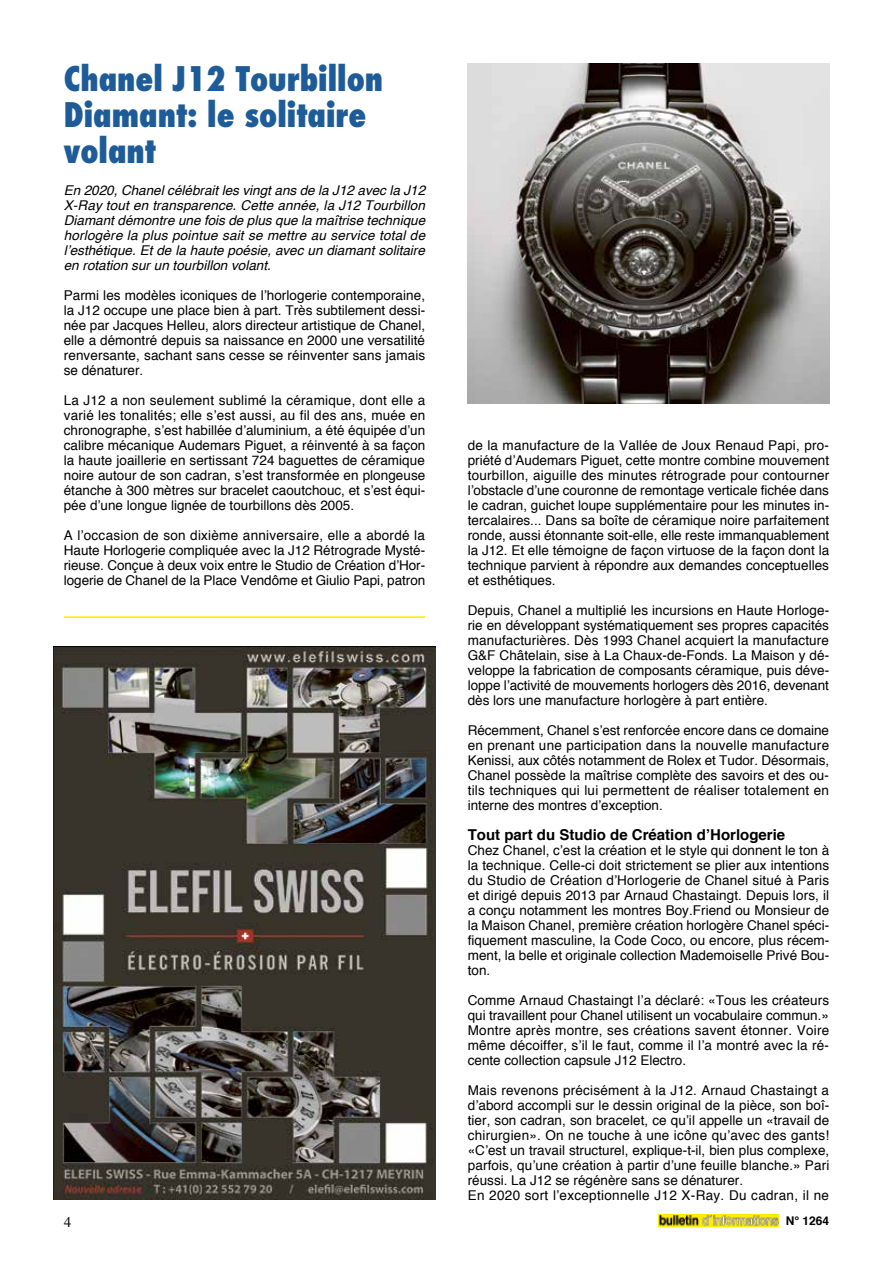
<style>
.page{position:relative;width:893px;height:1263px;background:#fff}
.page>*{position:absolute;margin:0;border:0;box-sizing:border-box;transform-origin:0 0}
.t1{font:800 condensed 33px/36px "Futura";color:#1d5c98}
.t2{font:700 15px "Helvetica";color:#000}
.t3{font:13.5px/15px "Helvetica";letter-spacing:.005em;color:#000;text-align:justify}
.t4{font:italic 13.5px/15px "Helvetica";color:#000;text-align:justify}
.t5{font:700 12px "Helvetica";color:#000}
</style>
<div class="page">
<img style="left:658px;top:1215px;width:120px;height:11px">
<hr style="left:64px;top:616px;width:361px;height:2px;background:#ffed00">
<img style="left:53px;top:646px;width:383px;height:553px">
<img style="left:468px;top:64px;width:361px;height:340px">
<h1 class="t1" style="left:64px;top:61px;width:321px">Chanel J12 Tourbillon<br>Diamant: le solitaire volant</h1>
<p class="t4" style="left:64px;top:183px;width:363px">En 2020, Chanel célébrait les vingt ans de la J12 avec la J12<br>X-Ray tout en transparence. Cette année, la J12 Tourbillon Diamant démontre une fois de plus que la maîtrise technique horlogère la plus pointue sait se mettre au service total de l’esthétique. Et de la haute poésie, avec un diamant solitaire en rotation sur un tourbillon volant.</p>
<p class="t3" style="left:64px;top:288px;width:363px">Parmi les modèles iconiques de l’horlogerie contemporaine, la J12 occupe une place bien à part. Très subtilement dessi&shy;née par Jacques Helleu, alors directeur artistique de Chanel, elle a démontré depuis sa naissance en 2000 une versatilité renversante, sachant sans cesse se réinventer sans jamais se dénaturer.</p>
<p class="t3" style="left:64px;top:393px;width:363px">La J12 a non seulement sublimé la céramique, dont elle a varié les tonalités; elle s’est aussi, au fil des ans, muée en chronographe, s’est habillée d’aluminium, a été équipée d’un calibre mécanique Audemars Piguet, a réinventé à sa façon la haute joaillerie en sertissant 724 baguettes de céramique noire autour de son cadran, s’est transformée en plongeuse étanche à 300 mètres sur bracelet caoutchouc, et s’est équi&shy;pée d’une longue lignée de tourbillons dès 2005.</p>
<p class="t3" style="left:64px;top:528px;width:363px">A l’occasion de son dixième anniversaire, elle a abordé la Haute Horlogerie compliquée avec la J12 Rétrograde Mysté&shy;rieuse. Conçue à deux voix entre le Studio de Création d’Hor&shy;logerie de Chanel de la Place Vendôme et Giulio Papi, patron</p>
<p class="t3" style="left:468px;top:438px;width:363px">de la manufacture de la Vallée de Joux Renaud Papi, pro&shy;priété d’Audemars Piguet, cette montre combine mouvement tourbillon, aiguille des minutes rétrograde pour contourner l’obstacle d’une couronne de remontage verticale fichée dans le cadran, guichet loupe supplémentaire pour les minutes in&shy;tercalaires... Dans sa boîte de céramique noire parfaitement ronde, aussi étonnante soit-elle, elle reste immanquablement la J12. Et elle témoigne de façon virtuose de la façon dont la technique parvient à répondre aux demandes conceptuelles et esthétiques.</p>
<p class="t3" style="left:468px;top:603px;width:363px">Depuis, Chanel a multiplié les incursions en Haute Horloge&shy;rie en développant systématiquement ses propres capacités manufacturières. Dès 1993 Chanel acquiert la manufacture G&amp;F Châtelain, sise à La Chaux-de-Fonds. La Maison y dé&shy;veloppe la fabrication de composants céramique, puis déve&shy;loppe l’activité de mouvements horlogers dès 2016, devenant dès lors une manufacture horlogère à part entière.</p>
<p class="t3" style="left:468px;top:723px;width:363px">Récemment, Chanel s’est renforcée encore dans ce domaine en prenant une participation dans la nouvelle manufacture Kenissi, aux côtés notamment de Rolex et Tudor. Désormais, Chanel possède la maîtrise complète des savoirs et des ou&shy;tils techniques qui lui permettent de réaliser totalement en interne des montres d’exception.</p>
<p class="t2" style="left:468px;top:822px;width:319px">Tout part du Studio de Création d’Horlogerie</p>
<p class="t3" style="left:468px;top:843px;width:363px">Chez Chanel, c’est la création et le style qui donnent le ton à la technique. Celle-ci doit strictement se plier aux intentions du Studio de Création d’Horlogerie de Chanel situé à Paris et dirigé depuis 2013 par Arnaud Chastaingt. Depuis lors, il a conçu notamment les montres Boy.Friend ou Monsieur de la Maison Chanel, première création horlogère Chanel spéci&shy;fiquement masculine, la Code Coco, ou encore, plus récem&shy;ment, la belle et originale collection Mademoiselle Privé Bou&shy;ton.</p>
<p class="t3" style="left:468px;top:993px;width:363px">Comme Arnaud Chastaingt l’a déclaré: «Tous les créateurs qui travaillent pour Chanel utilisent un vocabulaire commun.» Montre après montre, ses créations savent étonner. Voire même décoiffer, s’il le faut, comme il l’a montré avec la ré&shy;cente collection capsule J12 Electro.</p>
<p class="t3" style="left:468px;top:1083px;width:363px;text-align:left">Mais revenons précisément à la J12. Arnaud Chastaingt a d’abord accompli sur le dessin original de la pièce, son boî&shy;tier, son cadran, son bracelet, ce qu’il appelle un «travail de chirurgien». On ne touche à une icône qu’avec des gants! «C’est un travail structurel, explique-t-il, bien plus complexe, parfois, qu’une création à partir d’une feuille blanche.» Pari réussi. La J12 se régénère sans se dénaturer.<br>En 2020 sort l’exceptionnelle J12 X-Ray. Du cadran, il ne</p>
<p class="t5" style="left:786px;top:1211px;width:45px">N° 1264</p>
</div>
